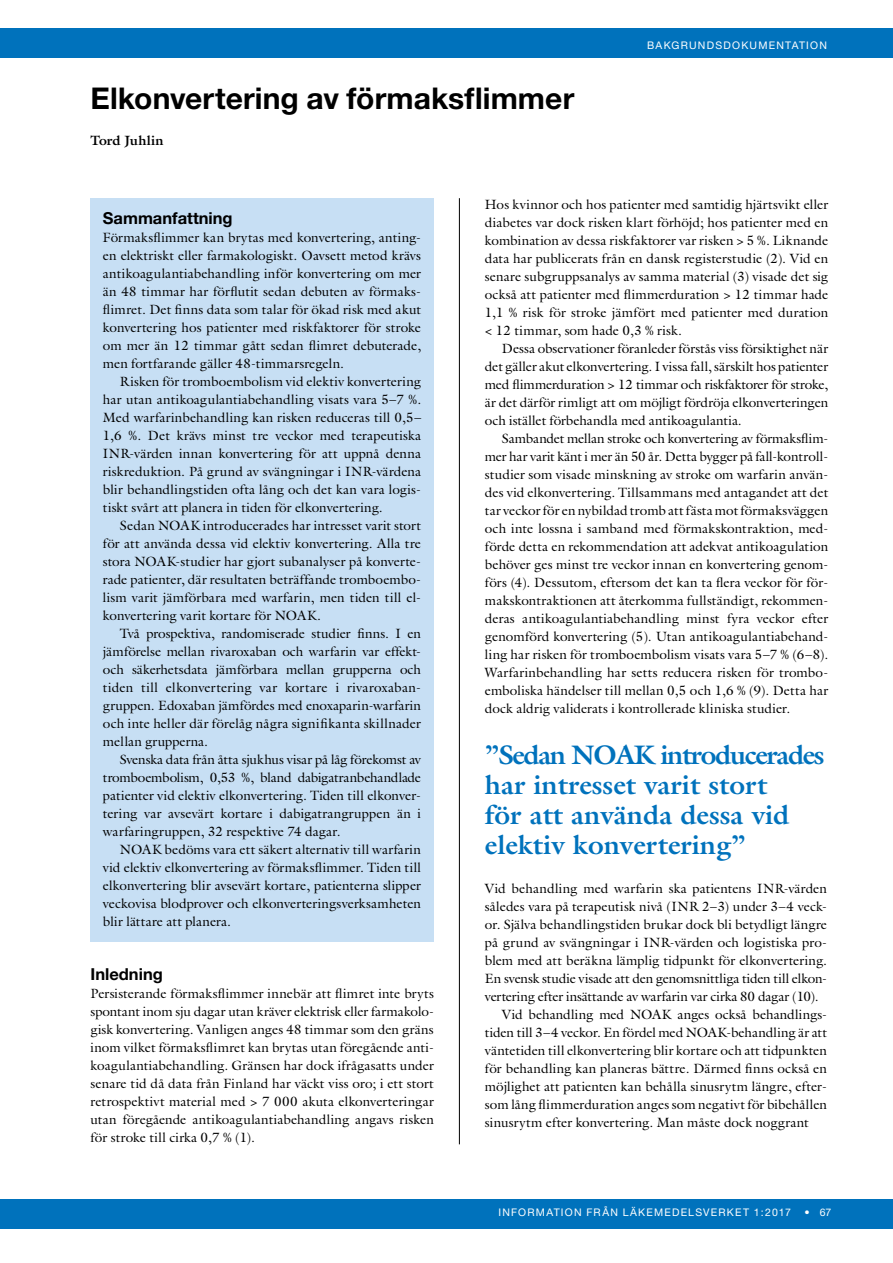
<style>
.page{position:relative;width:893px;height:1263px;background:#fff}
.page>*{position:absolute;margin:0;border:0;box-sizing:border-box;transform-origin:0 0}
.t1{font:700 30px "Helvetica Neue";letter-spacing:.005em;color:#000}
.t2{font:700 27px/30px "Galliard LT";color:#0072bc}
.t3{font:700 16.5px "Helvetica Neue";color:#000}
.t4{font:13.5px/18px "Galliard LT";letter-spacing:.005em;color:#000;text-align:justify}
.t5{font:13.5px "Galliard LT";letter-spacing:-.015em;color:#000}
.t6{font:700 13.5px "Galliard LT";letter-spacing:.01em;color:#000}
.t7{font:10.5px "Helvetica Neue";letter-spacing:.115em;color:#fff}
</style>
<div class="page">
<div style="left:0;top:1199px;width:893px;height:30px;background:#0072bc"></div>
<div style="left:0;top:28px;width:893px;height:30px;background:#0072bc"></div>
<hr style="left:459px;top:198px;width:1px;height:946px;background:#000">
<div style="left:90px;top:198px;width:344px;height:743px;background:#c7dff4"></div>
<h1 class="t1" style="left:90px;top:80px;width:485px">Elkonvertering av förmaksflimmer</h1>
<p class="t6" style="left:90px;top:132px;width:75px">Tord Juhlin</p>
<p class="t7" style="left:647px;top:39px;width:181px">BAKGRUNDSDOKUMENTATION</p>
<p class="t3" style="left:103px;top:208px;width:131px">Sammanfattning</p>
<p class="t4" style="left:103px;top:228px;width:320px">Förmaksflimmer kan brytas med konvertering, anting&shy;en elektriskt eller farmakologiskt. Oavsett metod krävs antikoagulantiabehandling inför konvertering om mer än 48 timmar har förflutit sedan debuten av förmaks&shy;flimret. Det finns data som talar för ökad risk med akut konvertering hos patienter med riskfaktorer för stroke om mer än 12 timmar gått sedan flimret debuterade, men fortfarande gäller 48-timmarsregeln.</p>
<p class="t4" style="left:103px;top:372px;width:320px;text-indent:17px">Risken för tromboembolism vid elektiv konvertering har utan antikoagulantiabehandling visats vara 5–7 %.<br>Med warfarinbehandling kan risken reduceras till 0,5– 1,6 %. Det krävs minst tre veckor med terapeutiska INR-värden innan konvertering för att uppnå denna riskreduktion. På grund av svängningar i INR-värdena blir behandlingstiden ofta lång och det kan vara logis&shy;tiskt svårt att planera in tiden för elkonvertering.</p>
<p class="t4" style="left:103px;top:516px;width:320px;text-indent:17px">Sedan NOAK introducerades har intresset varit stort för att använda dessa vid elektiv konvertering. Alla tre stora NOAK-studier har gjort subanalyser på konverte&shy;rade patienter, där resultaten beträffande tromboembo&shy;lism varit jämförbara med warfarin, men tiden till el&shy;konvertering varit kortare för NOAK.</p>
<p class="t4" style="left:103px;top:624px;width:320px;text-indent:17px">Två prospektiva, randomiserade studier finns. I en jämförelse mellan rivaroxaban och warfarin var effekt&shy;och säkerhetsdata jämförbara mellan grupperna och tiden till elkonvertering var kortare i rivaroxaban&shy;gruppen. Edoxaban jämfördes med enoxaparin-warfarin och inte heller där förelåg några signifikanta skillnader mellan grupperna.</p>
<p class="t4" style="left:103px;top:750px;width:320px;text-indent:17px">Svenska data från åtta sjukhus visar på låg förekomst av tromboembolism, 0,53 %, bland dabigatranbehandlade patienter vid elektiv elkonvertering. Tiden till elkonver&shy;tering var avsevärt kortare i dabigatrangruppen än i warfaringruppen, 32 respektive 74 dagar.</p>
<p class="t4" style="left:103px;top:840px;width:320px;text-indent:17px">NOAK bedöms vara ett säkert alternativ till warfarin vid elektiv elkonvertering av förmaksflimmer. Tiden till elkonvertering blir avsevärt kortare, patienterna slipper veckovisa blodprover och elkonverteringsverksamheten blir lättare att planera.</p>
<p class="t3" style="left:90px;top:964px;width:74px">Inledning</p>
<p class="t4" style="left:90px;top:984px;width:345px">Persisterande förmaksflimmer innebär att flimret inte bryts spontant inom sju dagar utan kräver elektrisk eller farmakolo&shy;gisk konvertering. Vanligen anges 48 timmar som den gräns inom vilket förmaksflimret kan brytas utan föregående anti&shy;koagulantiabehandling. Gränsen har dock ifrågasatts under senare tid då data från Finland har väckt viss oro; i ett stort retrospektivt material med &gt; 7 000 akuta elkonverteringar utan föregående antikoagulantiabehandling angavs risken för stroke till cirka 0,7 % (1).</p>
<p class="t4" style="left:485px;top:195px;width:345px">Hos kvinnor och hos patienter med samtidig hjärtsvikt eller diabetes var dock risken klart förhöjd; hos patienter med en kombination av dessa riskfaktorer var risken &gt; 5 %. Liknande data har publicerats från en dansk registerstudie (2). Vid en senare subgruppsanalys av samma material (3) visade det sig också att patienter med flimmerduration &gt; 12 timmar hade 1,1 % risk för stroke jämfört med patienter med duration &lt; 12 timmar, som hade 0,3 % risk.</p>
<p class="t4" style="left:485px;top:339px;width:345px;text-indent:17px">Dessa observationer föranleder förstås viss försiktighet när det gäller akut elkonvertering. I vissa fall, särskilt hos patienter med flimmerduration &gt; 12 timmar och riskfaktorer för stroke, är det därför rimligt att om möjligt fördröja elkonverteringen och istället förbehandla med antikoagulantia.</p>
<p class="t4" style="left:485px;top:429px;width:345px;text-indent:17px">Sambandet mellan stroke och konvertering av förmaksflim&shy;mer har varit känt i mer än 50 år. Detta bygger på fall-kontroll&shy;studier som visade minskning av stroke om warfarin använ&shy;des vid elkonvertering. Tillsammans med antagandet att det tar veckor för en nybildad tromb att fästa mot förmaksväggen och inte lossna i samband med förmakskontraktion, med&shy;förde detta en rekommendation att adekvat antikoagulation behöver ges minst tre veckor innan en konvertering genom&shy;förs (4). Dessutom, eftersom det kan ta flera veckor för för&shy;makskontraktionen att återkomma fullständigt, rekommen&shy;deras antikoagulantiabehandling minst fyra veckor efter genomförd konvertering (5). Utan antikoagulantiabehand&shy;ling har risken för tromboembolism visats vara 5–7 % (6–8).<br>Warfarinbehandling har setts reducera risken för trombo&shy;emboliska händelser till mellan 0,5 och 1,6 % (9). Detta har dock aldrig validerats i kontrollerade kliniska studier.</p>
<h2 class="t2" style="left:485px;top:739px;width:341px">”Sedan NOAK introducerades har intresset varit stort<br>för att använda dessa vid elektiv konvertering”</h2>
<p class="t4" style="left:485px;top:879px;width:344px">Vid behandling med warfarin ska patientens INR-värden</p>
<p class="t4" style="left:485px;top:897px;width:344px">således vara på terapeutisk nivå (INR 2–3) under 3–4 veck-</p>
<p class="t4" style="left:485px;top:915px;width:344px">or. Själva behandlingstiden brukar dock bli betydligt längre</p>
<p class="t4" style="left:485px;top:933px;width:344px">på grund av svängningar i INR-värden och logistiska pro-</p>
<p class="t4" style="left:485px;top:951px;width:344px">blem med att beräkna lämplig tidpunkt för elkonvertering.</p>
<p class="t5" style="left:485px;top:970px;width:344px">En svensk studie visade att den genomsnittliga tiden till elkon-</p>
<p class="t4" style="left:485px;top:987px;width:335px">vertering efter insättande av warfarin var cirka 80 dagar (10).</p>
<p class="t4" style="left:502px;top:1005px;width:327px">Vid behandling med NOAK anges också behandlings-</p>
<p class="t4" style="left:485px;top:1023px;width:344px">tiden till 3–4 veckor. En fördel med NOAK-behandling är att</p>
<p class="t4" style="left:485px;top:1041px;width:344px">väntetiden till elkonvertering blir kortare och att tidpunkten</p>
<p class="t4" style="left:485px;top:1059px;width:344px">för behandling kan planeras bättre. Därmed finns också en</p>
<p class="t4" style="left:485px;top:1077px;width:344px">möjlighet att patienten kan behålla sinusrytm längre, efter-</p>
<p class="t4" style="left:485px;top:1095px;width:344px">som lång flimmerduration anges som negativt för bibehållen</p>
<p class="t4" style="left:485px;top:1113px;width:325px">sinusrytm efter konvertering. Man måste dock noggrant</p>
<p class="t7" style="left:498px;top:1206px;width:294px">INFORMATION FRÅN LÄKEMEDELSVERKET 1:2017</p>
<p class="t7" style="left:804px;top:1206px;width:28px">• 67</p>
</div>
